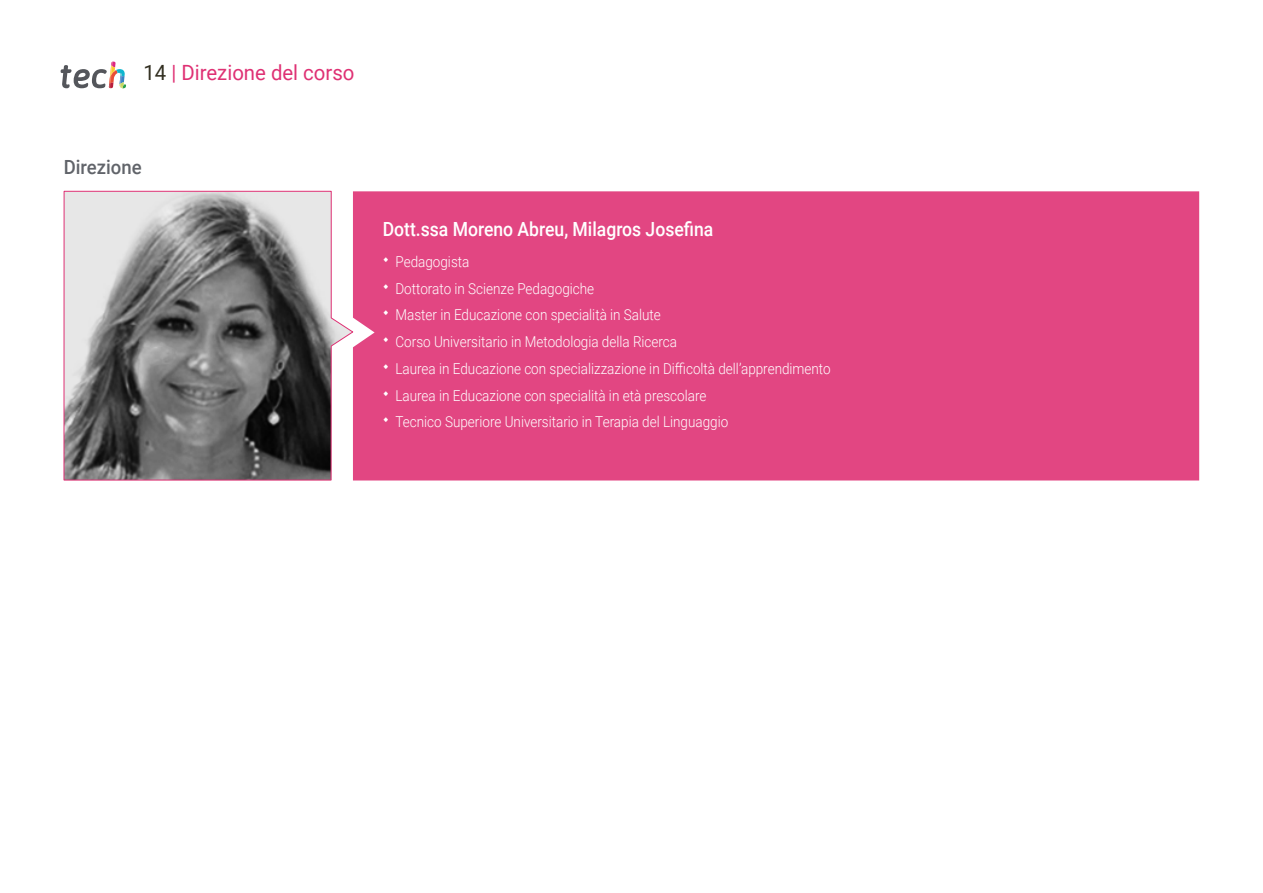
<style>
.page{position:relative;width:1263px;height:893px;background:#fff}
.page>*{position:absolute;margin:0;border:0;box-sizing:border-box;transform-origin:0 0}
.t1{font:21px "Roboto";color:#df3174}
.t2{font:500 19.5px "Roboto";color:#fff;scale:.9 1}
.t3{font:500 19.5px "Roboto";color:#61646a;scale:.95 1}
.t4{font:300 15px/26.7px "Roboto";color:#fff;scale:.9 1}
.s1{color:#312e20}
</style>
<div class="page">
<div style="left:353px;top:191px;width:846px;height:289px;background:#e24682"></div>
<svg style="left:64px;top:191px;width:289px;height:289px;background:#888687"></svg>
<svg style="left:61px;top:62px;width:65px;height:27px"></svg>
<svg style="left:384px;top:257px;width:4px;height:5px"></svg>
<svg style="left:384px;top:284px;width:4px;height:5px"></svg>
<svg style="left:384px;top:310px;width:4px;height:5px"></svg>
<svg style="left:384px;top:337px;width:4px;height:5px"></svg>
<svg style="left:384px;top:364px;width:4px;height:5px"></svg>
<svg style="left:384px;top:391px;width:4px;height:5px"></svg>
<svg style="left:384px;top:417px;width:4px;height:5px"></svg>
<h1 class="t1" style="left:144px;top:57px;width:213px"><span class="s1">14</span> | Direzione del corso</h1>
<h2 class="t3" style="left:64px;top:154px;width:84px">Direzione</h2>
<h2 class="t2" style="left:383px;top:215px;width:369px">Dott.ssa Moreno Abreu, Milagros Josefina</h2>
<p class="t4" style="left:395px;top:247px;width:485px">Pedagogista<br>Dottorato in Scienze Pedagogiche<br>Master in Educazione con specialità in Salute<br>Corso Universitario in Metodologia della Ricerca<br>Laurea in Educazione con specializzazione in Difficoltà dell’apprendimento Laurea in Educazione con specialità in età prescolare<br>Tecnico Superiore Universitario in Terapia del Linguaggio</p>
</div>
